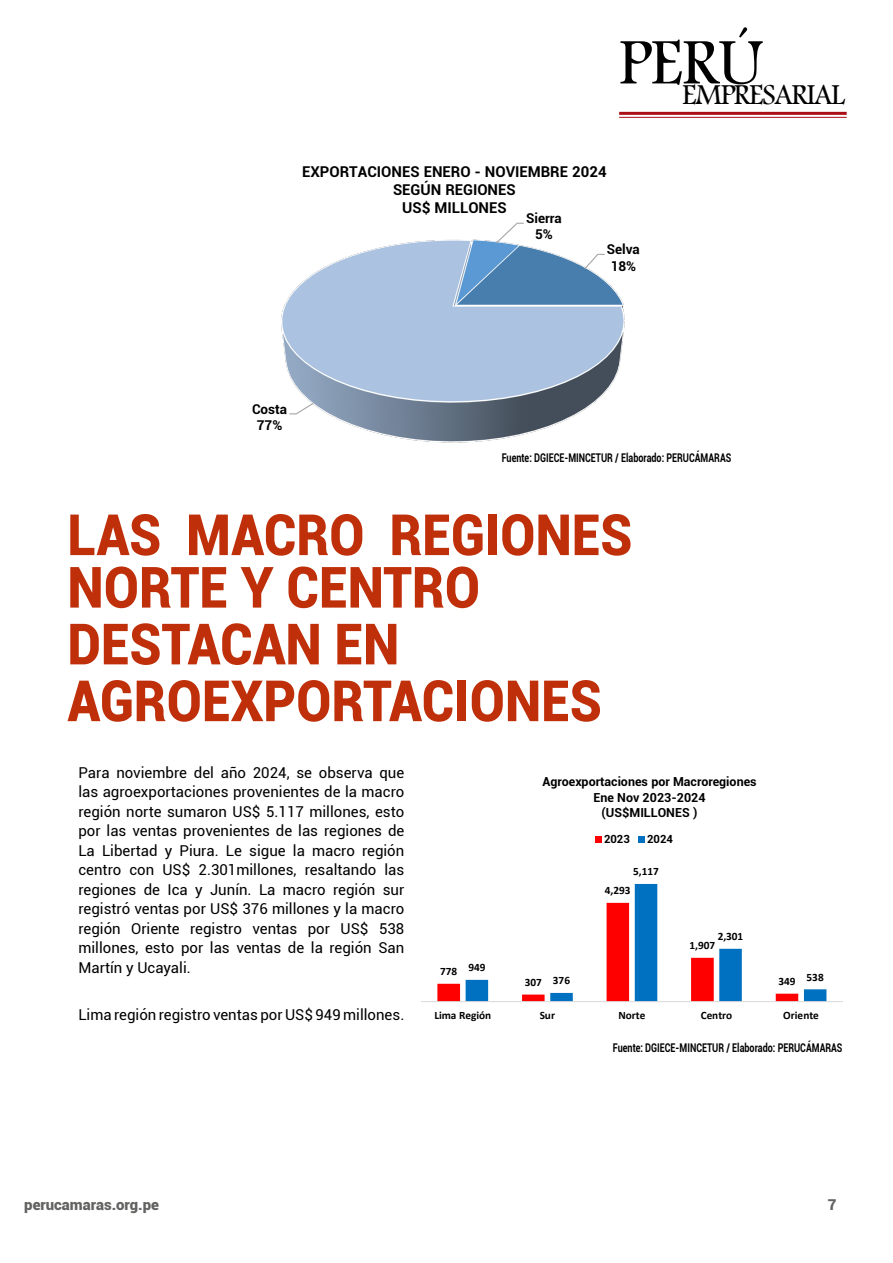
<style>
.page{position:relative;width:893px;height:1263px;background:#fff}
.page>*{position:absolute;margin:0;border:0;box-sizing:border-box;transform-origin:0 0}
.t1{font:67.5px "Footlight MT Light";color:#000}
.t2{font:900 57px/55.3px "Roboto";color:#bf2f0a;scale:.9 1}
.t3{font:30px "Footlight MT Light";letter-spacing:-.04em;color:#000}
.t4{font:15px/19.5px "Roboto";color:#000;text-align:justify}
.t5{font:700 15px/18px "Roboto";color:#000;text-align:center}
.t6{font:900 15px "Roboto";color:#636361}
.t7{font:700 13.5px/16.2px "Roboto";letter-spacing:-.005em;color:#000;text-align:center}
.t8{font:700 12.45px/15px "Roboto";color:#000;text-align:center}
.t9{font:700 12px "Roboto";color:#000;scale:.75 1}
.t10{font:700 11.25px "Calibri";color:#000}
.t11{font:700 11.25px "Roboto";color:#000}
</style>
<div class="page">
<hr style="left:619px;top:112px;width:228px;height:3px;background:#ac0e17">
<hr style="left:619px;top:117px;width:228px;height:1px;background:#ac0e17">
<svg style="left:281px;top:222px;width:344px;height:221px"></svg>
<svg style="left:437px;top:884px;width:389px;height:117px"></svg>
<hr style="left:421px;top:1001px;width:421px;height:1px;background:#d9d9d9">
<svg style="left:595px;top:836px;width:6px;height:6px"></svg>
<svg style="left:638px;top:836px;width:6px;height:6px"></svg>
<h1 class="t1" style="left:618px;top:22px;width:146px">PERÚ</h1>
<h3 class="t3" style="left:682px;top:77px;width:164px">EMPRESARIAL</h3>
<p class="t5" style="left:302px;top:162px;width:306px">EXPORTACIONES ENERO - NOVIEMBRE 2024<br>SEGÚN REGIONES<br>US$ MILLONES</p>
<p class="t7" style="left:526px;top:210px;width:37px">Sierra<br>5%</p>
<p class="t7" style="left:252px;top:400px;width:37px">Costa<br>77%</p>
<p class="t7" style="left:607px;top:241px;width:34px;text-align:left">Selva<br>18%</p>
<p class="t9" style="left:502px;top:449px;width:308px">Fuente: DGIECE-MINCETUR / Elaborado: PERUCÁMARAS</p>
<h2 class="t2" style="left:67px;top:505px;width:629px">LAS MACRO REGIONES<br>NORTE Y CENTRO<br>DESTACAN EN<br>AGROEXPORTACIONES</h2>
<p class="t4" style="left:78px;top:762px;width:327px">Para noviembre del año 2024, se observa que las agroexportaciones provenientes de la macro región norte sumaron US$ 5.117 millones, esto por las ventas provenientes de las regiones de La Libertad y Piura. Le sigue la macro región centro con US$ 2.301millones, resaltando las regiones de Ica y Junín. La macro región sur registró ventas por US$ 376 millones y la macro región Oriente registro ventas por US$ 538 millones, esto por las ventas de la región San Martín y Ucayali.</p>
<p class="t4" style="left:78px;top:1005px;width:327px">Lima región registro ventas por US$ 949 millones.</p>
<p class="t8" style="left:542px;top:774px;width:216px">Agroexportaciones por Macroregiones<br>Ene Nov 2023-2024<br>(US$MILLONES )</p>
<p class="t11" style="left:604px;top:831px;width:27px">2023</p>
<p class="t11" style="left:647px;top:831px;width:27px">2024</p>
<p class="t10" style="left:633px;top:863px;width:27px">5,117</p>
<p class="t10" style="left:440px;top:963px;width:19px">778</p>
<p class="t10" style="left:468px;top:959px;width:19px">949</p>
<p class="t10" style="left:525px;top:974px;width:19px">307</p>
<p class="t10" style="left:553px;top:972px;width:19px">376</p>
<p class="t10" style="left:605px;top:882px;width:27px">4,293</p>
<p class="t10" style="left:718px;top:928px;width:27px">2,301</p>
<p class="t10" style="left:689px;top:937px;width:27px">1,907</p>
<p class="t10" style="left:778px;top:973px;width:19px">349</p>
<p class="t10" style="left:807px;top:969px;width:19px">538</p>
<p class="t10" style="left:434px;top:1008px;width:58px">Lima Región</p>
<p class="t10" style="left:540px;top:1008px;width:17px">Sur</p>
<p class="t10" style="left:618px;top:1008px;width:28px">Norte</p>
<p class="t10" style="left:701px;top:1008px;width:33px">Centro</p>
<p class="t10" style="left:783px;top:1008px;width:37px">Oriente</p>
<p class="t9" style="left:613px;top:1039px;width:308px">Fuente: DGIECE-MINCETUR / Elaborado: PERUCÁMARAS</p>
<p class="t6" style="left:24px;top:1194px;width:136px">perucamaras.org.pe</p>
<p class="t6" style="left:828px;top:1194px;width:10px">7</p>
</div>
